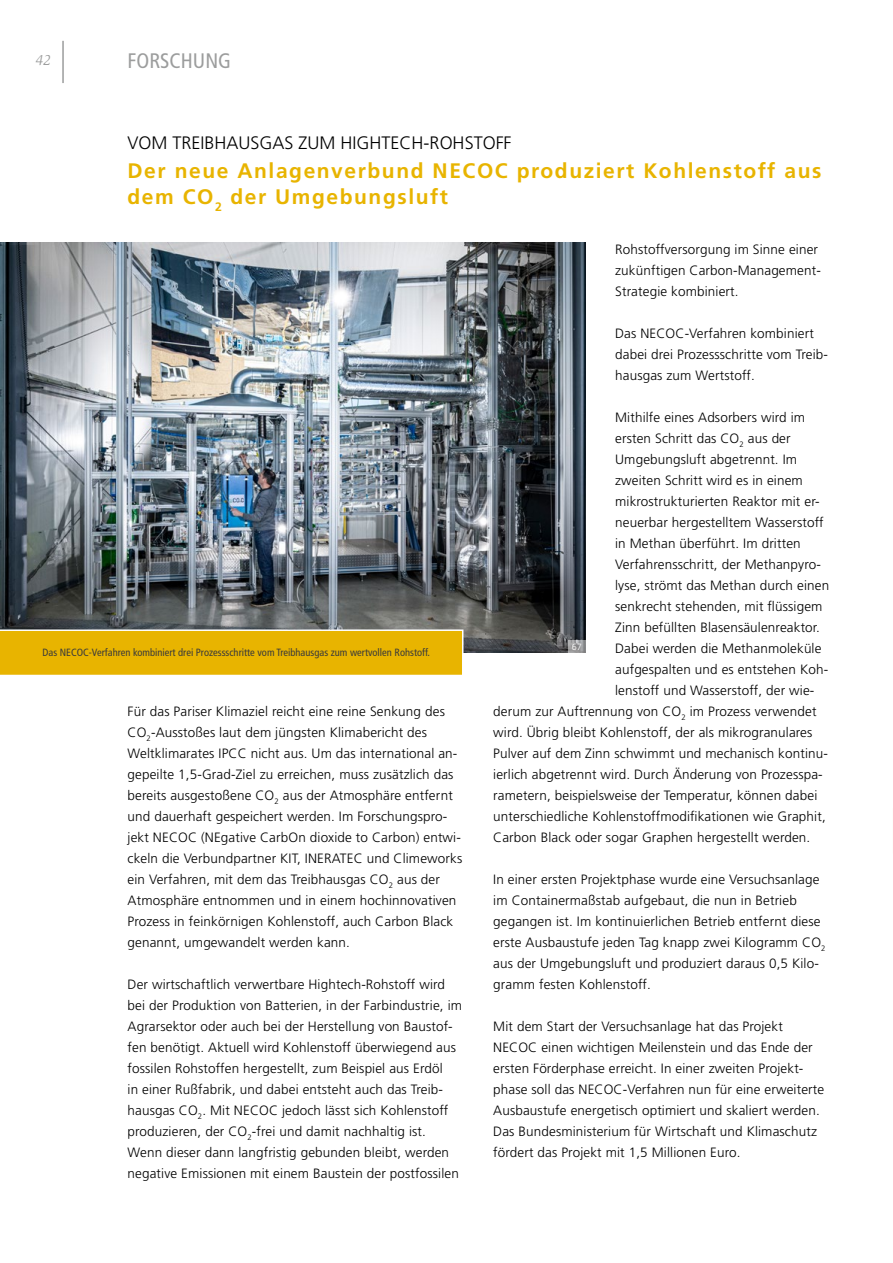
<style>
.page{position:relative;width:893px;height:1263px;background:#fff}
.page>*{position:absolute;margin:0;border:0;box-sizing:border-box;transform-origin:0 0}
.t1{font:700 21px/25.5px "Frutiger LT Std";letter-spacing:.075em;color:#e8b400}
.t2{font:condensed 21px "Frutiger LT Std";color:#9c9d9d}
.t3{font:300 18px "Frutiger LT Std";color:#000}
.t4{font:italic 15px "Slimbach Std";color:#9c9d9d}
.t5{font:300 13.5px/21px "Frutiger LT Std";letter-spacing:.01em;color:#000}
.t6{font:condensed 10.5px "Frutiger LT Std";color:#3b3b3a}
.t7{font:300 9px "Frutiger LT Std";color:#fff}
</style>
<div class="page">
<hr style="left:62px;top:41px;width:2px;height:42px;background:#9c9d9d">
<img style="left:0;top:243px;width:585px;height:410px">
<div style="left:0;top:629px;width:464px;height:46px;background:#e8b400"></div>
<svg style="left:568px;top:640px;width:17px;height:13px"></svg>
<p class="t4" style="left:35px;top:52px;width:17px">42</p>
<h1 class="t2" style="left:128px;top:48px;width:105px">FORSCHUNG</h1>
<h2 class="t3" style="left:128px;top:132px;width:386px">VOM TREIBHAUSGAS ZUM HIGHTECH-ROHSTOFF</h2>
<h1 class="t1" style="left:128px;top:158px;width:695px">Der neue Anlagenverbund NECOC produziert Kohlenstoff aus dem CO<sub>2</sub> der Umgebungsluft</h1>
<p class="t6" style="left:43px;top:647px;width:389px">Das NECOC-Verfahren kombiniert drei Prozessschritte vom Treibhausgas zum wertvollen Rohstoff.</p>
<p class="t5" style="left:128px;top:701px;width:336px">Für das Pariser Klimaziel reicht eine reine Senkung des CO<sub>2</sub>-Ausstoßes laut dem jüngsten Klimabericht des Weltklimarates IPCC nicht aus. Um das international an&shy;gepeilte 1,5-Grad-Ziel zu erreichen, muss zusätzlich das bereits ausgestoßene CO<sub>2</sub> aus der Atmosphäre entfernt und dauerhaft gespeichert werden. Im Forschungspro&shy;jekt NECOC (NEgative CarbOn dioxide to Carbon) entwi&shy;ckeln die Verbundpartner KIT, INERATEC und Climeworks ein Verfahren, mit dem das Treibhausgas CO<sub>2</sub> aus der Atmosphäre entnommen und in einem hochinnovativen Prozess in feinkörnigen Kohlenstoff, auch Carbon Black genannt, umgewandelt werden kann.</p>
<p class="t5" style="left:128px;top:974px;width:336px">Der wirtschaftlich verwertbare Hightech-Rohstoff wird bei der Produktion von Batterien, in der Farbindustrie, im Agrarsektor oder auch bei der Herstellung von Baustof&shy;fen benötigt. Aktuell wird Kohlenstoff überwiegend aus fossilen Rohstoffen hergestellt, zum Beispiel aus Erdöl<br>in einer Rußfabrik, und dabei entsteht auch das Treib&shy;hausgas CO<sub>2</sub>. Mit NECOC jedoch lässt sich Kohlenstoff produzieren, der CO<sub>2</sub>-frei und damit nachhaltig ist.<br>Wenn dieser dann langfristig gebunden bleibt, werden negative Emissionen mit einem Baustein der postfossilen</p>
<p class="t5" style="left:615px;top:239px;width:207px">Rohstoffversorgung im Sinne einer zukünftigen Carbon-Management-<br>Strategie kombiniert.</p>
<p class="t5" style="left:615px;top:323px;width:214px">Das NECOC-Verfahren kombiniert dabei drei Prozessschritte vom Treib&shy;hausgas zum Wertstoff.</p>
<p class="t5" style="left:615px;top:407px;width:191px">Mithilfe eines Adsorbers wird im</p>
<p class="t5" style="left:615px;top:428px;width:177px">ersten Schritt das CO<sub>2</sub> aus der</p>
<p class="t5" style="left:615px;top:449px;width:183px">Umgebungsluft abgetrennt. Im</p>
<p class="t5" style="left:615px;top:470px;width:189px">zweiten Schritt wird es in einem</p>
<p class="t5" style="left:615px;top:491px;width:206px">mikrostrukturierten Reaktor mit er-</p>
<p class="t5" style="left:615px;top:512px;width:210px">neuerbar hergestelltem Wasserstoff</p>
<p class="t5" style="left:615px;top:533px;width:187px">in Methan überführt. Im dritten</p>
<p class="t5" style="left:615px;top:554px;width:207px">Verfahrensschritt, der Methanpyro-</p>
<p class="t5" style="left:615px;top:575px;width:216px">lyse, strömt das Methan durch einen</p>
<p class="t5" style="left:615px;top:596px;width:209px">senkrecht stehenden, mit flüssigem</p>
<p class="t5" style="left:615px;top:617px;width:206px">Zinn befüllten Blasensäulenreaktor.</p>
<p class="t5" style="left:615px;top:638px;width:208px">Dabei werden die Methanmoleküle</p>
<p class="t5" style="left:615px;top:659px;width:215px">aufgespalten und es entstehen Koh-</p>
<p class="t5" style="left:615px;top:680px;width:201px">lenstoff und Wasserstoff, der wie-</p>
<p class="t5" style="left:493px;top:701px;width:325px">derum zur Auftrennung von CO<sub>2</sub> im Prozess verwendet</p>
<p class="t5" style="left:493px;top:722px;width:321px">wird. Übrig bleibt Kohlenstoff, der als mikrogranulares</p>
<p class="t5" style="left:493px;top:743px;width:336px">Pulver auf dem Zinn schwimmt und mechanisch kontinu-</p>
<p class="t5" style="left:493px;top:764px;width:331px">ierlich abgetrennt wird. Durch Änderung von Prozesspa-</p>
<p class="t5" style="left:493px;top:785px;width:326px">rametern, beispielsweise der Temperatur, können dabei</p>
<p class="t5" style="left:493px;top:806px;width:334px">unterschiedliche Kohlenstoffmodifikationen wie Graphit,</p>
<p class="t5" style="left:493px;top:827px;width:319px">Carbon Black oder sogar Graphen hergestellt werden.</p>
<p class="t5" style="left:493px;top:869px;width:334px">In einer ersten Projektphase wurde eine Versuchsanlage im Containermaßstab aufgebaut, die nun in Betrieb gegangen ist. Im kontinuierlichen Betrieb entfernt diese erste Ausbaustufe jeden Tag knapp zwei Kilogramm CO<sub>2 </sub>aus der Umgebungsluft und produziert daraus 0,5 Kilo&shy;gramm festen Kohlenstoff.</p>
<p class="t5" style="left:493px;top:1016px;width:332px">Mit dem Start der Versuchsanlage hat das Projekt NECOC einen wichtigen Meilenstein und das Ende der ersten Förderphase erreicht. In einer zweiten Projekt&shy;phase soll das NECOC-Verfahren nun für eine erweiterte Ausbaustufe energetisch optimiert und skaliert werden.<br>Das Bundesministerium für Wirtschaft und Klimaschutz fördert das Projekt mit 1,5 Millionen Euro.</p>
<p class="t7" style="left:572px;top:641px;width:12px">67</p>
</div>
